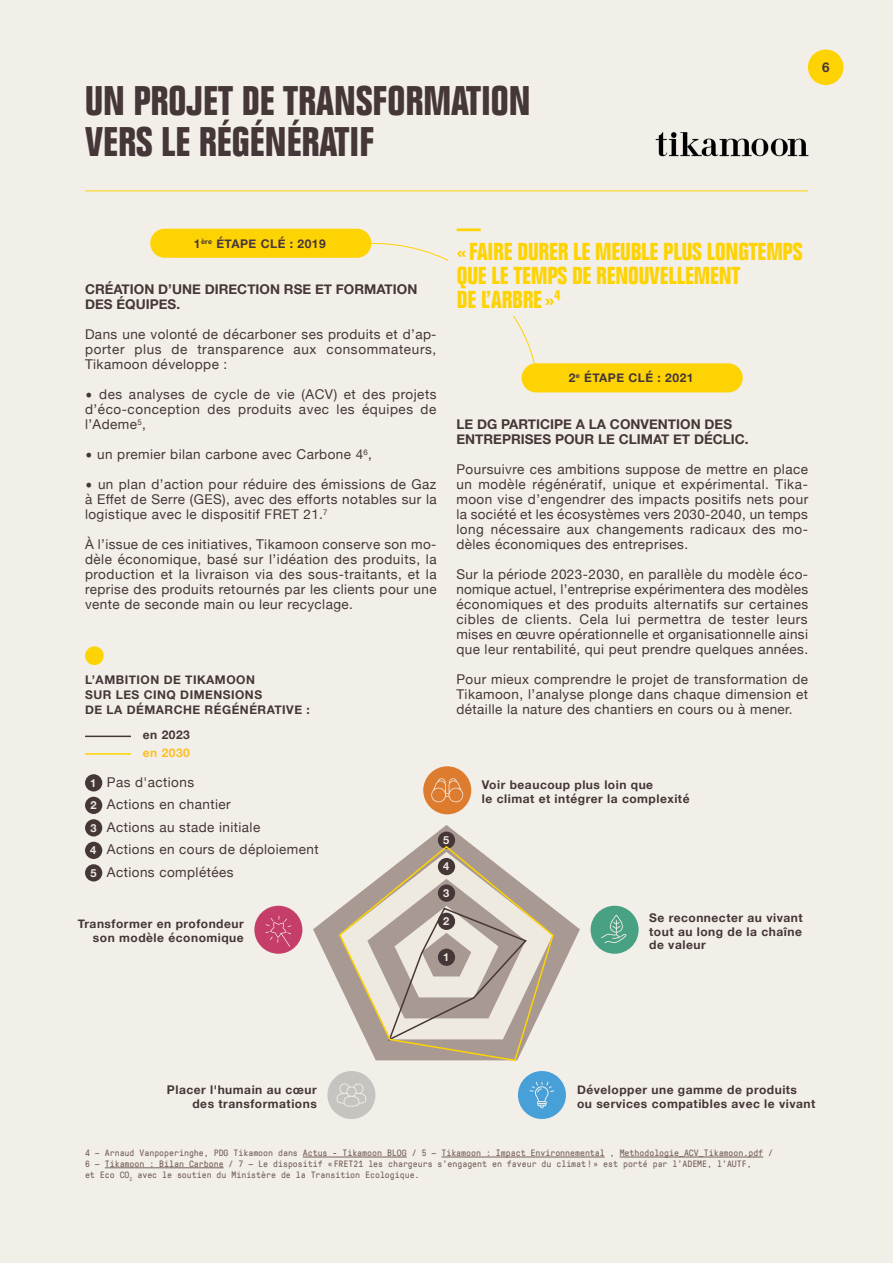
<style>
.page{position:relative;width:893px;height:1263px;background:#f2efe8}
.page>*{position:absolute;margin:0;border:0;box-sizing:border-box;transform-origin:0 0}
.t1{font:700 condensed 40.5px/40.8px "Folio";color:#453638}
.t2{font:700 condensed 24px/23.9px "Folio";letter-spacing:-.005em;color:#fed304}
.t3{font:13.5px/15px "Helvetica Neue";letter-spacing:.03em;color:#453638;text-align:justify}
.t4{font:700 13.5px/15px "Helvetica Neue";color:#453638}
.t5{font:700 13.35px "Helvetica Neue";color:#453638}
.t6{font:700 12px/13.5px "Helvetica Neue";letter-spacing:.04em;color:#453638}
.t7{font:700 12px "Helvetica Neue";letter-spacing:.04em;color:#fbc026}
.t8{font:700 11.1px "Helvetica Neue";color:#efeae0}
.t9{font:9px/10.8px "GT Pressura Mono";color:#76625b}
</style>
<div class="page">
<div style="left:808px;top:50px;width:35px;height:35px;background:#fed304;border-radius:50%"></div>
<hr style="left:303px;top:1157px;width:104px;height:1px;background:#76625b">
<hr style="left:441px;top:1157px;width:164px;height:1px;background:#76625b">
<hr style="left:620px;top:1157px;width:143px;height:1px;background:#76625b">
<hr style="left:105px;top:1167px;width:119px;height:1px;background:#76625b">
<hr style="left:85px;top:190px;width:723px;height:1px;background:#fed304">
<div style="left:150px;top:229px;width:221px;height:29px;background:#fed304;border-radius:15px"></div>
<div style="left:522px;top:363px;width:221px;height:29px;background:#fed304;border-radius:15px"></div>
<div style="left:85px;top:646px;width:19px;height:19px;background:#fed304;border-radius:50%"></div>
<hr style="left:85px;top:736px;width:46px;height:1px;background:#453638">
<hr style="left:85px;top:753px;width:46px;height:2px;background:#fed304">
<svg style="left:313px;top:825px;width:267px;height:158px"></svg>
<div style="left:423px;top:766px;width:48px;height:48px;background:#dd7b2f;border-radius:50%"></div>
<svg style="left:431px;top:778px;width:33px;height:25px"></svg>
<svg style="left:350px;top:234px;width:188px;height:148px"></svg>
<div style="left:448px;top:210px;width:377px;height:106px;background:#f2efe8"></div>
<div style="left:254px;top:906px;width:48px;height:48px;background:#c43e69;border-radius:50%"></div>
<svg style="left:265px;top:916px;width:26px;height:31px"></svg>
<div style="left:591px;top:906px;width:48px;height:48px;background:#48a183;border-radius:50%"></div>
<svg style="left:601px;top:915px;width:26px;height:28px"></svg>
<div style="left:518px;top:1071px;width:48px;height:48px;background:#48a0d9;border-radius:50%"></div>
<svg style="left:530px;top:1082px;width:24px;height:26px"></svg>
<div style="left:327px;top:1071px;width:48px;height:48px;background:#c6c4c1;border-radius:50%"></div>
<svg style="left:337px;top:1083px;width:29px;height:24px"></svg>
<div style="left:85px;top:774px;width:17px;height:17px;background:#453638;border-radius:50%"></div>
<div style="left:85px;top:797px;width:17px;height:17px;background:#453638;border-radius:50%"></div>
<div style="left:85px;top:819px;width:17px;height:17px;background:#453638;border-radius:50%"></div>
<div style="left:85px;top:842px;width:17px;height:17px;background:#453638;border-radius:50%"></div>
<div style="left:85px;top:864px;width:17px;height:17px;background:#453638;border-radius:50%"></div>
<div style="left:438px;top:831px;width:17px;height:18px;background:#453638;border-radius:50%"></div>
<svg style="left:338px;top:845px;width:216px;height:217px"></svg>
<img style="left:655px;top:132px;width:154px;height:25px">
<p class="t1" style="left:85px;top:82px;width:447px">UN PROJET DE TRANSFORMATION<br>VERS LE RÉGÉNÉRATIF</p>
<p class="t5" style="left:822px;top:57px;width:9px">6</p>
<p class="t6" style="left:194px;top:237px;width:133px">1<sup>ère</sup> ÉTAPE CLÉ : 2019</p>
<p class="t4" style="left:85px;top:282px;width:334px">CRÉATION D’UNE DIRECTION RSE ET FORMATION<br>DES ÉQUIPES.</p>
<p class="t3" style="left:85px;top:327px;width:353px">Dans une volonté de décarboner ses produits et d’ap&shy;porter plus de transparence aux consommateurs, Tikamoon développe :</p>
<p class="t3" style="left:85px;top:387px;width:353px;text-indent:14px">des analyses de cycle de vie (ACV) et des projets d’éco-conception des produits avec les équipes de l’Ademe<sup>5</sup>,</p>
<p class="t3" style="left:97px;top:447px;width:276px">un premier bilan carbone avec Carbone 4<sup>6</sup>,</p>
<p class="t3" style="left:85px;top:477px;width:353px;text-indent:13px">un plan d’action pour réduire des émissions de Gaz à Effet de Serre (GES), avec des efforts notables sur la logistique avec le dispositif FRET 21.<sup>7</sup></p>
<p class="t3" style="left:85px;top:537px;width:353px">À l’issue de ces initiatives, Tikamoon conserve son mo&shy;dèle économique, basé sur l’idéation des produits, la production et la livraison via des sous-traitants, et la reprise des produits retournés par les clients pour une vente de seconde main ou leur recyclage.</p>
<p class="t6" style="left:85px;top:673px;width:226px;line-height:15px">L’AMBITION DE TIKAMOON<br>SUR LES CINQ DIMENSIONS<br>DE LA DÉMARCHE RÉGÉNÉRATIVE :</p>
<p class="t6" style="left:143px;top:728px;width:49px">en 2023</p>
<p class="t7" style="left:143px;top:743px;width:49px">en 2030</p>
<p class="t2" style="left:457px;top:216px;width:25px">—</p>
<p class="t2" style="left:457px;top:240px;width:347px">« FAIRE DURER LE MEUBLE PLUS LONGTEMPS<br>QUE LE TEMPS DE RENOUVELLEMENT<br>DE L’ARBRE »<sup>4</sup></p>
<p class="t6" style="left:569px;top:371px;width:126px">2<sup>e</sup> ÉTAPE CLÉ : 2021</p>
<p class="t4" style="left:456px;top:417px;width:294px">LE DG PARTICIPE A LA CONVENTION DES<br>ENTREPRISES POUR LE CLIMAT ET DÉCLIC.</p>
<p class="t3" style="left:456px;top:462px;width:353px">Poursuivre ces ambitions suppose de mettre en place un modèle régénératif, unique et expérimental. Tika&shy;moon vise d’engendrer des impacts positifs nets pour la société et les écosystèmes vers 2030-2040, un temps long nécessaire aux changements radicaux des mo&shy;dèles économiques des entreprises.</p>
<p class="t3" style="left:456px;top:567px;width:353px">Sur la période 2023-2030, en parallèle du modèle éco&shy;nomique actuel, l’entreprise expérimentera des modèles économiques et des produits alternatifs sur certaines cibles de clients. Cela lui permettra de tester leurs mises en œuvre opérationnelle et organisationnelle ainsi que leur rentabilité, qui peut prendre quelques années.</p>
<p class="t3" style="left:456px;top:672px;width:353px">Pour mieux comprendre le projet de transformation de Tikamoon, l’analyse plonge dans chaque dimension et détaille la nature des chantiers en cours ou à mener.</p>
<p class="t8" style="left:90px;top:774px;width:8px">1</p>
<p class="t3" style="left:107px;top:775px;width:89px">Pas d'actions</p>
<p class="t8" style="left:90px;top:796px;width:8px">2</p>
<p class="t3" style="left:107px;top:798px;width:125px">Actions en chantier</p>
<p class="t8" style="left:90px;top:819px;width:8px">3</p>
<p class="t3" style="left:107px;top:820px;width:155px">Actions au stade initiale</p>
<p class="t8" style="left:90px;top:841px;width:8px">4</p>
<p class="t3" style="left:107px;top:843px;width:213px">Actions en cours de déploiement</p>
<p class="t8" style="left:90px;top:864px;width:8px">5</p>
<p class="t3" style="left:107px;top:865px;width:128px">Actions complétées</p>
<p class="t6" style="left:78px;top:918px;width:168px;text-align:right">Transformer en profondeur son modèle économique</p>
<p class="t8" style="left:443px;top:831px;width:8px">5</p>
<p class="t8" style="left:443px;top:857px;width:8px">4</p>
<p class="t8" style="left:443px;top:884px;width:8px">3</p>
<p class="t8" style="left:443px;top:912px;width:8px">2</p>
<p class="t8" style="left:443px;top:948px;width:8px">1</p>
<p class="t6" style="left:482px;top:779px;width:209px">Voir beaucoup plus loin que<br>le climat et intégrer la complexité</p>
<p class="t6" style="left:649px;top:911px;width:155px;text-align:justify">Se reconnecter au vivant tout au long de la chaîne de valeur</p>
<p class="t6" style="left:167px;top:1083px;width:151px;text-align:right">Placer l'humain au cœur des transformations</p>
<p class="t6" style="left:577px;top:1083px;width:240px">Développer une gamme de produits<br>ou services compatibles avec le vivant</p>
<p class="t9" style="left:85px;top:1147px;width:690px">4 — Arnaud Vanpoperinghe, PDG Tikamoon dans Actus - Tikamoon BLOG / 5 — Tikamoon : Impact Environnemental , Methodologie_ACV_Tikamoon.pdf /<br>6 — Tikamoon : Bilan Carbone / 7 — Le dispositif «FRET21 les chargeurs s'engagent en faveur du climat!» est porté par l’ADEME, l’AUTF,<br>et Eco CO<sub>2</sub> avec le soutien du Ministère de la Transition Ecologique.</p>
</div>
